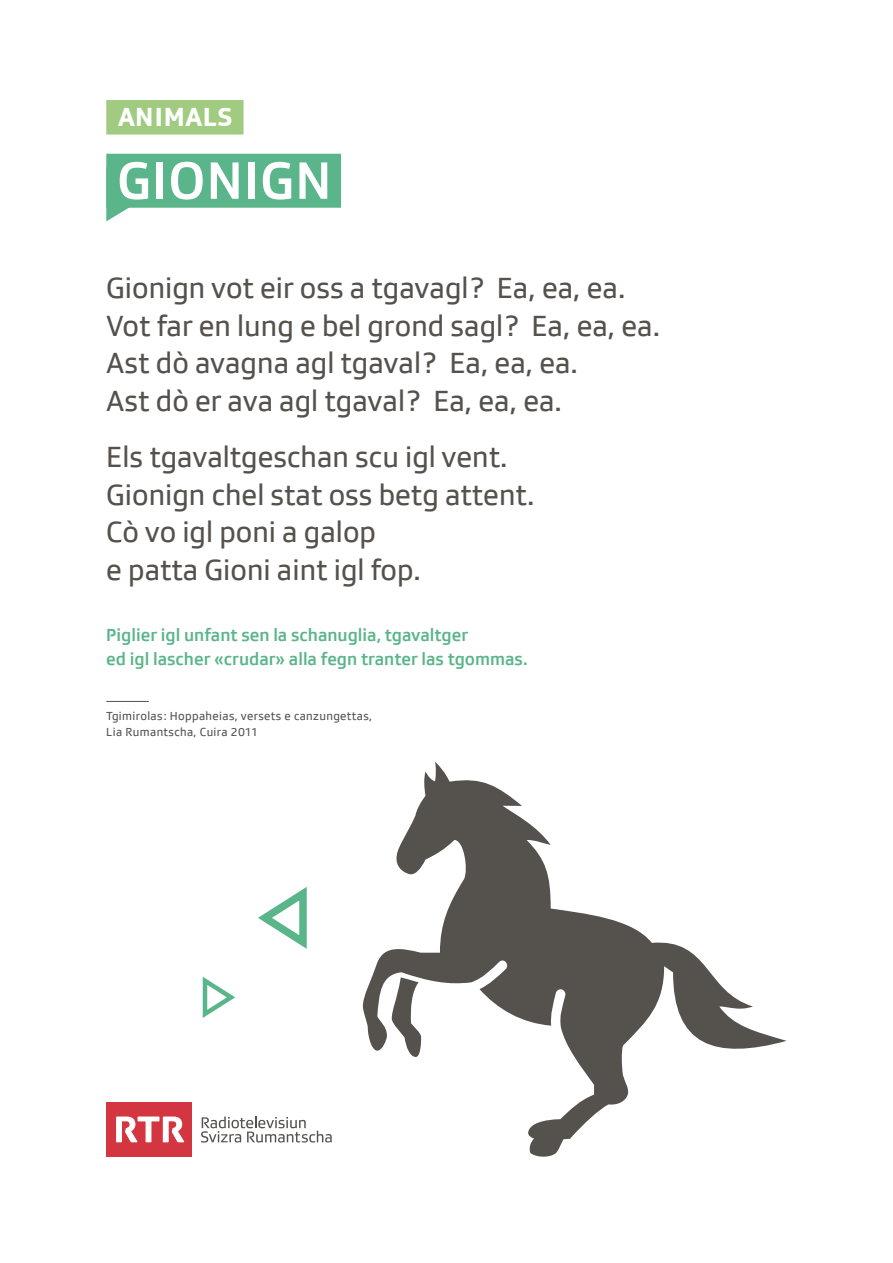
<style>
.page{position:relative;width:893px;height:1263px;background:#fff}
.page>*{position:absolute;margin:0;border:0;box-sizing:border-box;transform-origin:0 0}
.t1{font:500 54px "SRGSSR Type";letter-spacing:.02em;color:#fff}
.t2{font:30px/37.5px "SRGSSR Type";color:#55524e}
.t3{font:700 27px "SRGSSR Type";letter-spacing:.015em;color:#fff}
.t4{font:500 18px/24px "SRGSSR Type";color:#5ab58a}
.t5{font:12px/16.5px "SRGSSR Type";letter-spacing:.03em;color:#55524e}
</style>
<div class="page">
<svg style="left:363px;top:762px;width:424px;height:395px"></svg>
<svg style="left:202px;top:976px;width:33px;height:42px"></svg>
<svg style="left:258px;top:887px;width:49px;height:62px"></svg>
<svg style="left:106px;top:208px;width:23px;height:13px"></svg>
<div style="left:106px;top:1102px;width:86px;height:55px;background:#d33641"></div>
<svg style="left:116px;top:1116px;width:69px;height:26px"></svg>
<svg style="left:201px;top:1116px;width:131px;height:26px"></svg>
<hr style="left:106px;top:701px;width:43px;height:1px;background:#55524e">
<div style="left:106px;top:100px;width:138px;height:35px;background:#a0cb80"></div>
<div style="left:106px;top:154px;width:235px;height:54px;background:#5ab58a"></div>
<p class="t3" style="left:118px;top:101px;width:116px">ANIMALS</p>
<h1 class="t1" style="left:117px;top:149px;width:216px">GIONIGN</h1>
<p class="t2" style="left:106px;top:269px;width:555px">Gionign vot eir oss a tgavagl? Ea, ea, ea.<br>Vot far en lung e bel grond sagl? Ea, ea, ea.<br>Ast dò avagna agl tgaval? Ea, ea, ea.<br>Ast dò er ava agl tgaval? Ea, ea, ea.</p>
<p class="t2" style="left:106px;top:438px;width:430px">Els tgavaltgeschan scu igl vent.<br>Gionign chel stat oss betg attent.<br>Cò vo igl poni a galop<br>e patta Gioni aint igl fop.</p>
<p class="t4" style="left:106px;top:623px;width:423px">Piglier igl unfant sen la schanuglia, tgavaltger<br>ed igl lascher «crudar» alla fegn tranter las tgommas.</p>
<p class="t5" style="left:106px;top:707px;width:267px">Tgimirolas: Hoppaheias, versets e canzungettas,<br>Lia Rumantscha, Cuira 2011</p>
</div>
